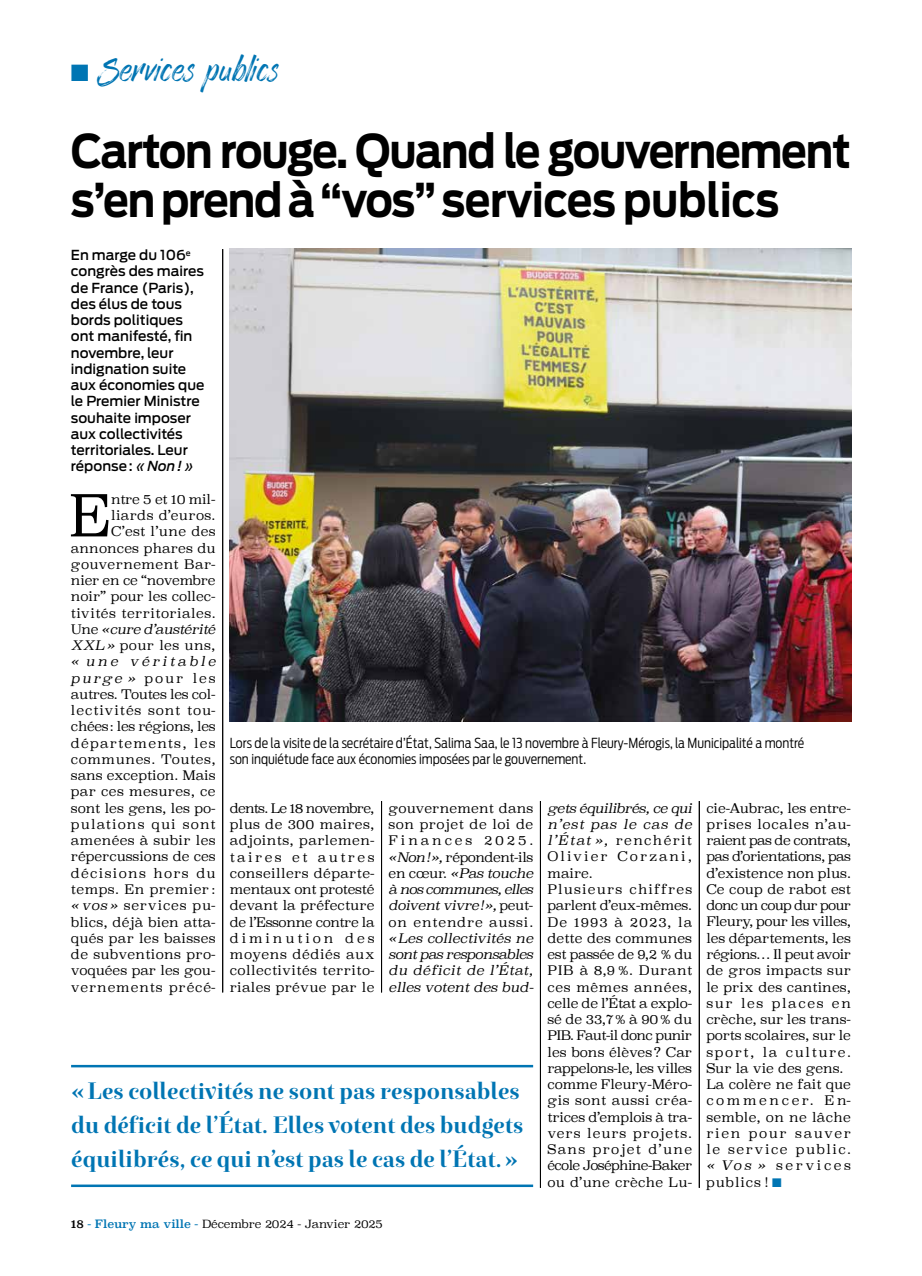
<style>
.page{position:relative;width:922px;height:1276px;background:#fff}
.page>*{position:absolute;margin:0;border:0;box-sizing:border-box;transform-origin:0 0}
.t1{font:300 56.88px "Superclarendon";color:#000}
.t2{font:700 46.25px/48.8px "Antenna";letter-spacing:-.03em;color:#000;scale:.9 1}
.t3{font:33.75px "Enjoythe Ride";color:#0075b3}
.t4{font:700 23.75px/33.8px "Exquise FY";color:#0075b3}
.t5{font:500 13.75px/16.2px "Antenna";color:#000}
.t6{font:300 13.75px/16.2px "Antenna Cond";color:#000}
.t7{font:300 13.12px/16.2px "Superclarendon";letter-spacing:.015em;color:#000;text-align:justify}
.t8{font:italic 300 13.12px/16.2px "Superclarendon";color:#000;text-align:justify}
.t9{font:300 11.25px "Superclarendon";letter-spacing:-.01em;color:#000}
.s1{font-style:italic}
.s2{color:#0075b3}
.s3{font-weight:400}
.s4{font-weight:400;color:#0075b3}
</style>
<div class="page">
<hr style="left:222px;top:249px;width:1px;height:743px;background:#000">
<hr style="left:381px;top:801px;width:1px;height:191px;background:#000">
<hr style="left:540px;top:801px;width:1px;height:386px;background:#000">
<hr style="left:699px;top:801px;width:1px;height:386px;background:#000">
<img style="left:229px;top:248px;width:621px;height:473px">
<hr style="left:71px;top:1065px;width:462px;height:2px;background:#0075b3">
<hr style="left:71px;top:1184px;width:462px;height:3px;background:#0075b3">
<h3 class="t3" style="left:71px;top:50px;width:209px">■ Services publics</h3>
<h2 class="t2" style="left:71px;top:127px;width:868px">Carton rouge. Quand le gouvernement s’en prend à “vos” services publics</h2>
<p class="t5" style="left:71px;top:247px;width:135px">En marge du 106<sup>e </sup>congrès des maires de France (Paris), des élus de tous bords politiques ont manifesté, fin novembre, leur indignation suite aux économies que le Premier Ministre souhaite imposer aux collectivités territoriales. Leur réponse: <span class="s1">«Non!»</span></p>
<h1 class="t1" style="left:69px;top:478px;width:44px">E</h1>
<p class="t7" style="left:71px;top:492px;width:146px;text-align:right">ntre 5 et 10 mil&shy;liards d’euros.<br>C’est l’une des annonces phares du gouvernement Bar&shy;nier en ce “novembre noir” pour les collec&shy;tivités territoriales.<br>Une <span class="s1">«cure d’austérité<br>XXL »</span> pour les uns, <span class="s1">« une véritable purge »</span> pour les autres. Toutes les col&shy;lectivités sont tou&shy;chées: les régions, les départements, les communes. Toutes, sans exception. Mais par ces mesures, ce sont les gens, les po&shy;pulations qui sont amenées à subir les répercussions de ces décisions hors du temps. En premier : <span class="s1">« vos »</span> services pu&shy;blics, déjà bien atta&shy;qués par les baisses de subventions pro&shy;voquées par les gou&shy;vernements précé-</p>
<p class="t6" style="left:230px;top:734px;width:576px">Lors de la visite de la secrétaire d’État, Salima Saa, le 13 novembre à Fleury-Mérogis, la Municipalité a montré son inquiétude face aux économies imposées par le gouvernement.</p>
<p class="t7" style="left:547px;top:801px;width:146px;text-align:left"><span class="s1">gets équilibrés, ce qui n’est pas le cas de l’État »,</span> renchérit<br>Olivier Corzani, maire.<br>Plusieurs chiffres parlent d’eux-mêmes.<br>De 1993 à 2023, la dette des communes est passée de 9,2 % du<br>PIB à 8,9 %. Durant ces mêmes années, celle de l’État a explo&shy;sé de 33,7% à 90% du<br>PIB. Faut-il donc punir les bons élèves? Car rappelons-le, les villes comme Fleury-Méro&shy;gis sont aussi créa&shy;trices d’emplois à tra&shy;vers leurs projets.<br>Sans projet d’une école Joséphine-Baker ou d’une crèche Lu-</p>
<p class="t7" style="left:706px;top:801px;width:146px;text-align:left">cie-Aubrac, les entre&shy;prises locales n’au&shy;raient pas de contrats, pas d’orientations, pas d’existence non plus.<br>Ce coup de rabot est donc un coup dur pour<br>Fleury, pour les villes, les départements, les régions… Il peut avoir de gros impacts sur le prix des cantines, sur les places en crèche, sur les trans&shy;ports scolaires, sur le sport, la culture.<br>Sur la vie des gens.<br>La colère ne fait que commencer. En&shy;semble, on ne lâche rien pour sauver le service public. <span class="s1">« Vos »</span> services publics ! <span class="s2">■</span></p>
<p class="t7" style="left:230px;top:801px;width:146px">dents. Le 18 novembre, plus de 300 maires, adjoints, parlemen&shy;taires et autres conseillers départe&shy;mentaux ont protesté devant la préfecture de l’Essonne contre la diminution des moyens dédiés aux collectivités territo&shy;riales prévue par le</p>
<p class="t7" style="left:388px;top:801px;width:146px">gouvernement dans son projet de loi de Finances 2025. <span class="s1">«Non!»,</span> répondent-ils en cœur. <span class="s1">«Pas touche à nos communes, elles doivent vivre!»,</span> peut&shy;on entendre aussi.</p>
<p class="t8" style="left:388px;top:929px;width:146px">«Les collectivités ne sont pas responsables du déficit de l’État, elles votent des bud-</p>
<h3 class="t4" style="left:71px;top:1074px;width:453px">«Les collectivités ne sont pas responsables du déficit de l’État. Elles votent des budgets équilibrés, ce qui n’est pas le cas de l’État.»</h3>
<p class="t9" style="left:71px;top:1216px;width:313px"><span class="s3">18</span> <span class="s4">- Fleury ma ville -</span> Décembre 2024 - Janvier 2025</p>
</div>
